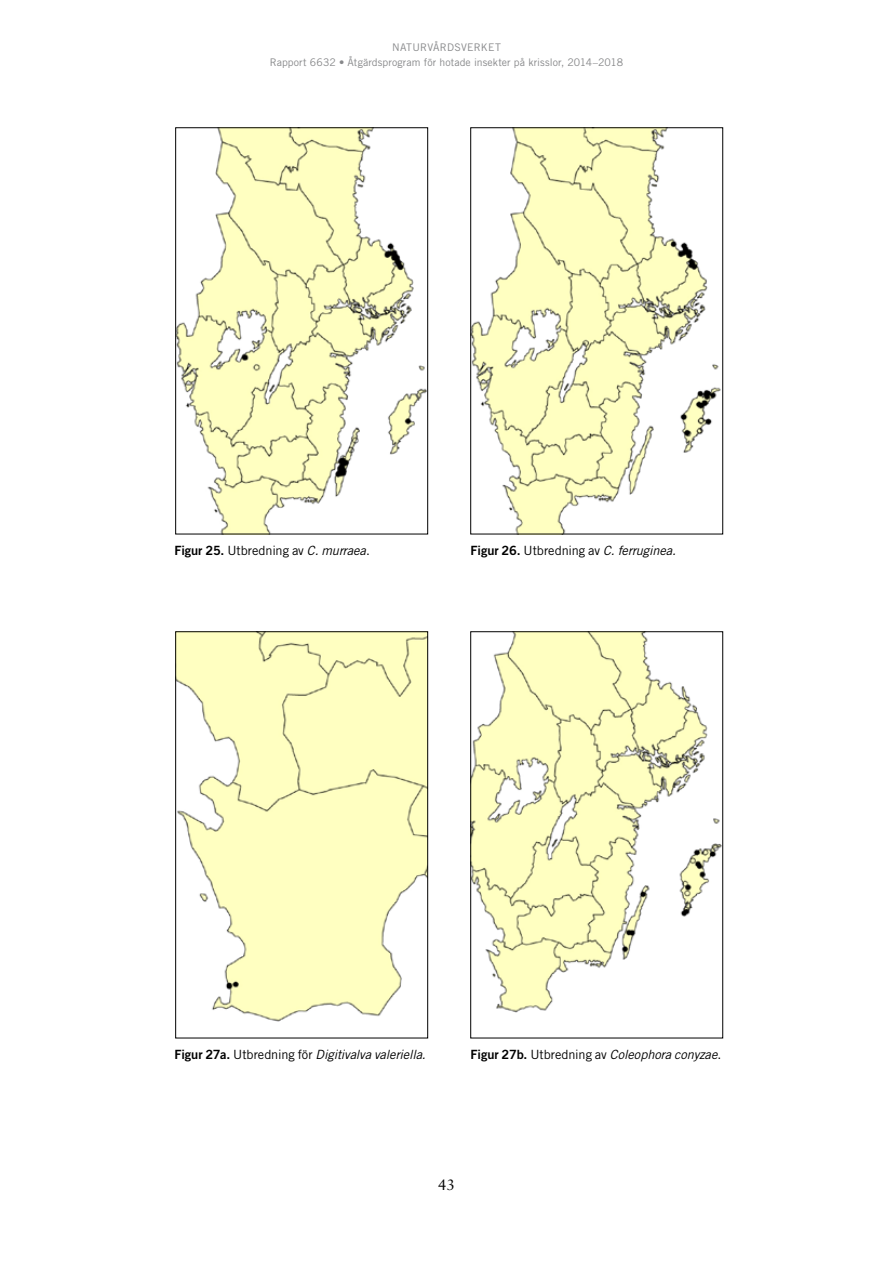
<style>
.page{position:relative;width:893px;height:1263px;background:#fff}
.page>*{position:absolute;margin:0;border:0;box-sizing:border-box;transform-origin:0 0}
.t1{font:15px "Sabon";color:#000}
.t2{font:italic 12.75px "Trade Gothic";letter-spacing:-.01em;color:#000}
.t3{font:12.75px "Trade Gothic";letter-spacing:-.01em;color:#000}
.t4{font:10.5px/15px "Trade Gothic";letter-spacing:.01em;color:#87888a;text-align:center}
.s1{font-family:"Trade Gothic Bold Two"}
.s2{font-style:italic}
.s3{font-family:"Trade Gothic Bold Two";font-style:normal}
.s4{font-style:normal}
</style>
<div class="page">
<img style="left:177px;top:129px;width:249px;height:403px">
<div style="left:175px;top:127px;width:253px;height:407px;border:1px solid #000"></div>
<img style="left:177px;top:633px;width:249px;height:389px">
<div style="left:175px;top:631px;width:253px;height:407px;border:1px solid #000"></div>
<img style="left:472px;top:129px;width:249px;height:403px">
<div style="left:470px;top:127px;width:253px;height:407px;border:1px solid #000"></div>
<img style="left:472px;top:633px;width:249px;height:380px">
<div style="left:470px;top:631px;width:253px;height:407px;border:1px solid #000"></div>
<p class="t4" style="left:270px;top:39px;width:355px">naturvårdsverket<br>Rapport 6632 • Åtgärdsprogram för hotade insekter på krisslor, 2014–2018</p>
<p class="t3" style="left:174px;top:543px;width:197px"><span class="s1">Figur 25.</span> Utbredning av <span class="s2">C. murraea</span>.</p>
<p class="t2" style="left:470px;top:543px;width:207px"><span class="s3">Figur 26.</span> <span class="s4">Utbredning av</span> C. ferruginea.</p>
<p class="t2" style="left:174px;top:1047px;width:253px"><span class="s3">Figur 27a.</span> <span class="s4">Utbredning för</span> Digitivalva valeriella.</p>
<p class="t2" style="left:470px;top:1047px;width:253px"><span class="s3">Figur 27b.</span> <span class="s4">Utbredning av</span> Coleophora conyzae<span class="s4">.</span></p>
<p class="t1" style="left:438px;top:1175px;width:18px">43</p>
</div>
